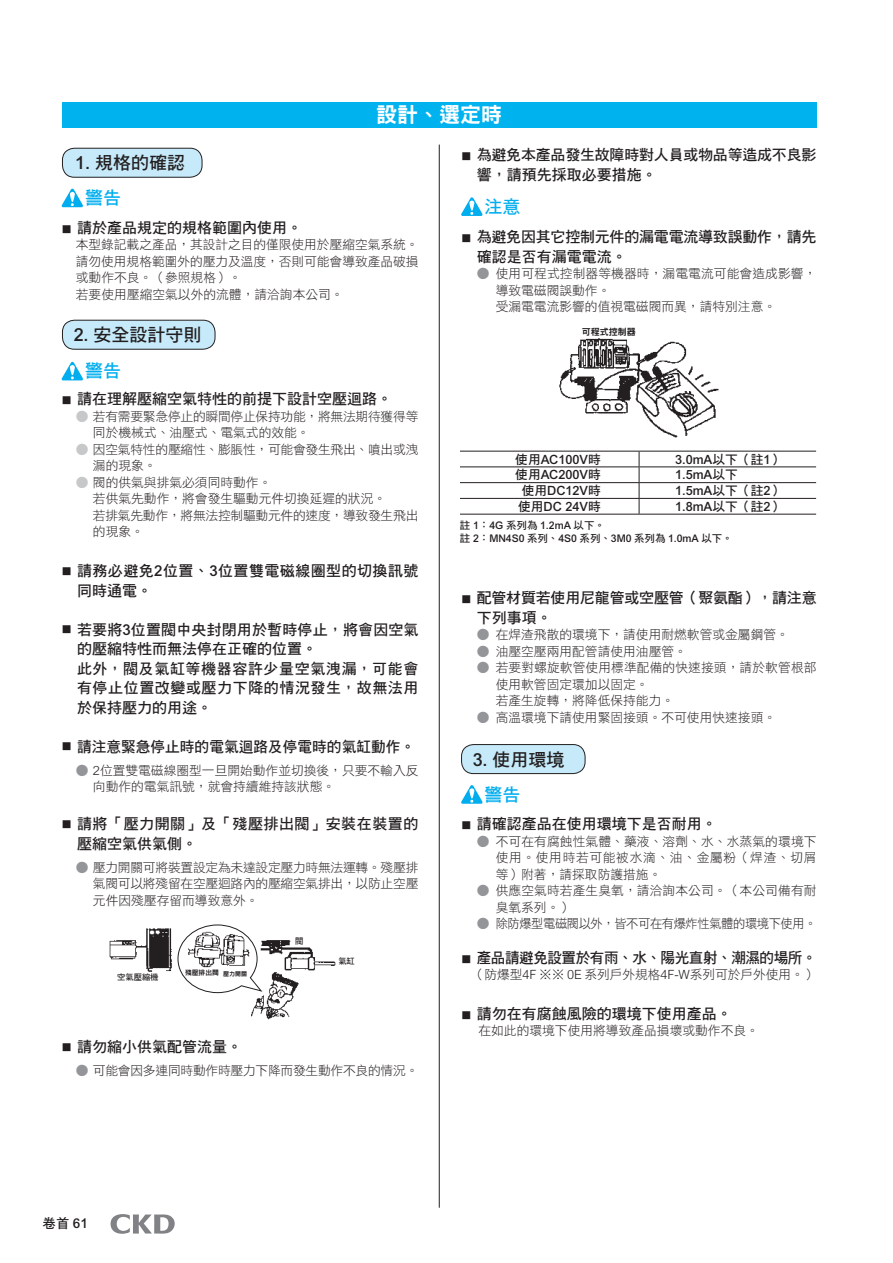
<style>
.page{position:relative;width:893px;height:1263px;background:#fff}
.page>*{position:absolute;margin:0;border:0;box-sizing:border-box;transform-origin:0 0}
.t1{font:21px "DF Hei Std W9";color:#fff}
.t2{font:18px/35.1px "DF Hei Std W7";color:#231f20}
.t3{font:18px "DF Hei Std W7";color:#00aeef}
.t4{font:15px/19.5px "DF Hei Std W7";color:#231f20}
.t5{font:15px/19.5px "DF Hei Std W7";letter-spacing:.035em;color:#231f20}
.t6{font:15px/19.5px "DF Hei Std W7";letter-spacing:.03em;color:#231f20}
.t7{font:15px "DF Hei Std W7";letter-spacing:-.03em;color:#231f20}
.t8{font:13.5px "DF Hei Std W7";color:#231f20}
.t9{font:12.75px/16.5px "DF Hei Std W3";color:#231f20}
.t10{font:12.75px/16.5px "DF Hei Std W3";letter-spacing:-.02em;color:#231f20}
.t11{font:500 12.75px "Arial MT Std";color:#231f20}
.t12{font:12.75px "DF Hei Std W3";letter-spacing:-.03em;color:#231f20;scale:.96 1}
.t13{font:500 10.5px "Arial MT Std";letter-spacing:-.005em;color:#231f20}
.t14{font:10.5px "DF Hei Std W7";color:#231f20}
.t15{font:9px "DF Hei Std W9";color:#231f20}
.t16{font:8.25px "DF Hei Std W7";color:#231f20}
.t17{font:6.75px "DF Hei Std W9";color:#231f20}
.t18{font:6px "DF Hei Std W9";color:#231f20}
.s1{font-family:"Arial MT Std";font-weight:500}
.s2{font-size:10.5px}
.s3{font-family:"DF Hei Std W3";font-size:10.5px}
.s4{color:#c7c8ca}
.s5{color:#939598}
.s6{font-family:"Arial MT Std";font-weight:300}
.s7{font-family:"DF Hei Std W7";font-weight:400}
.s8{color:#00aeef}
</style>
<div class="page">
<svg style="left:179px;top:924px;width:77px;height:69px"></svg>
<div style="left:62px;top:148px;width:140px;height:29px;background:#c6eafa;border-radius:12px"></div>
<div style="left:62px;top:148px;width:140px;height:30px;border:1px solid #231f20;border-radius:12px"></div>
<div style="left:62px;top:320px;width:153px;height:29px;background:#c6eafa;border-radius:12px"></div>
<div style="left:62px;top:320px;width:153px;height:30px;border:1px solid #231f20;border-radius:12px"></div>
<svg style="left:62px;top:189px;width:21px;height:18px"></svg>
<svg style="left:461px;top:197px;width:22px;height:19px"></svg>
<svg style="left:62px;top:362px;width:21px;height:18px"></svg>
<hr style="left:460px;top:451px;width:179px;height:1px;background:#231f20">
<hr style="left:639px;top:451px;width:177px;height:1px;background:#231f20">
<hr style="left:460px;top:466px;width:179px;height:1px;background:#231f20">
<hr style="left:639px;top:466px;width:177px;height:1px;background:#231f20">
<hr style="left:460px;top:482px;width:179px;height:1px;background:#231f20">
<hr style="left:639px;top:482px;width:177px;height:1px;background:#231f20">
<hr style="left:460px;top:498px;width:179px;height:1px;background:#231f20">
<hr style="left:639px;top:498px;width:177px;height:1px;background:#231f20">
<svg style="left:639px;top:451px;width:1px;height:63px"></svg>
<hr style="left:460px;top:514px;width:179px;height:1px;background:#231f20">
<hr style="left:639px;top:514px;width:177px;height:1px;background:#231f20">
<div style="left:462px;top:744px;width:123px;height:29px;background:#c6eafa;border-radius:12px"></div>
<div style="left:461px;top:744px;width:124px;height:30px;border:1px solid #231f20;border-radius:12px"></div>
<svg style="left:461px;top:785px;width:22px;height:19px"></svg>
<div style="left:62px;top:102px;width:754px;height:26px;background:#00b3ef"></div>
<hr style="left:439px;top:145px;width:1px;height:1063px;background:#231f20">
<img style="left:251px;top:970px;width:48px;height:49px">
<img style="left:109px;top:928px;width:63px;height:44px">
<img style="left:260px;top:940px;width:76px;height:39px">
<img style="left:177px;top:929px;width:81px;height:39px">
<img style="left:559px;top:338px;width:160px;height:100px">
<svg style="left:111px;top:1214px;width:64px;height:20px"></svg>
<h2 class="t2" style="left:75px;top:145px;width:111px"><span class="s1">1.</span> 規格的確認</h2>
<h2 class="t3" style="left:85px;top:188px;width:37px">警告</h2>
<h1 class="t1" style="left:376px;top:103px;width:127px">設計、選定時</h1>
<p class="t4" style="left:477px;top:145px;width:341px;text-indent:-16px"><span class="s2">■</span> 為避免本產品發生故障時對人員或物品等造成不良影響，請預先採取必要措施。</p>
<h2 class="t3" style="left:485px;top:197px;width:37px">注意</h2>
<p class="t4" style="left:62px;top:217px;width:242px"><span class="s3">■</span> 請於產品規定的規格範圍內使用。</p>
<p class="t9" style="left:76px;top:236px;width:344px">本型錄記載之產品，其設計之目的僅限使用於壓縮空氣系統。請勿使用規格範圍外的壓力及溫度，否則可能會導致產品破損或動作不良。（參照規格）。<br>若要使用壓縮空氣以外的流體，請洽詢本公司。</p>
<h2 class="t2" style="left:74px;top:317px;width:129px"><span class="s1">2.</span> 安全設計守則</h2>
<h2 class="t3" style="left:85px;top:361px;width:37px">警告</h2>
<p class="t4" style="left:61px;top:389px;width:332px"><span class="s3">■</span> 請在理解壓縮空氣特性的前提下設計空壓迴路。</p>
<p class="t10" style="left:93px;top:408px;width:327px;text-indent:-17px"><span class="s4">●</span> 若有需要緊急停止的瞬間停止保持功能，將無法期待獲得等同於機械式、油壓式、電氣式的效能。</p>
<p class="t10" style="left:93px;top:441px;width:327px;text-indent:-17px"><span class="s4">●</span> 因空氣特性的壓縮性、膨脹性，可能會發生飛出、噴出或洩漏的現象。</p>
<p class="t9" style="left:93px;top:474px;width:327px;text-indent:-17px"><span class="s4">●</span> 閥的供氣與排氣必須同時動作。<br>若供氣先動作，將會發生驅動元件切換延遲的狀況。<br>若排氣先動作，將無法控制驅動元件的速度，導致發生飛出的現象。</p>
<p class="t6" style="left:77px;top:561px;width:343px;text-indent:-16px"><span class="s2">■</span> 請務必避免<span class="s1">2</span>位置、<span class="s1">3</span>位置雙電磁線圈型的切換訊號同時通電。</p>
<p class="t4" style="left:77px;top:619px;width:343px;text-indent:-16px"><span class="s2">■</span> 若要將<span class="s1">3</span>位置閥中央封閉用於暫時停止，將會因空氣的壓縮特性而無法停在正確的位置。<br>此外，閥及氣缸等機器容許少量空氣洩漏，可能會有停止位置改變或壓力下降的情況發生，故無法用於保持壓力的用途。</p>
<p class="t4" style="left:61px;top:736px;width:355px"><span class="s2">■</span> 請注意緊急停止時的電氣迴路及停電時的氣缸動作。</p>
<p class="t9" style="left:93px;top:762px;width:327px;text-indent:-17px"><span class="s5">●</span> <span class="s6">2</span>位置雙電磁線圈型一旦開始動作並切換後，只要不輸入反向動作的電氣訊號，就會持續維持該狀態。</p>
<p class="t5" style="left:77px;top:814px;width:343px;text-indent:-16px"><span class="s2">■</span> 請將「壓力開關」及「殘壓排出閥」安裝在裝置的壓縮空氣供氣側。</p>
<p class="t9" style="left:93px;top:859px;width:327px;text-align:justify;text-indent:-17px"><span class="s5">●</span> 壓力開關可將裝置設定為未達設定壓力時無法運轉。殘壓排氣閥可以將殘留在空壓迴路內的壓縮空氣排出，以防止空壓元件因殘壓存留而導致意外。</p>
<p class="t16" style="left:117px;top:972px;width:43px">空氣壓縮機</p>
<p class="t17" style="left:185px;top:969px;width:35px">殘壓排出閥</p>
<p class="t18" style="left:223px;top:970px;width:25px">壓力開關</p>
<p class="t16" style="left:295px;top:936px;width:10px">閥</p>
<p class="t16" style="left:338px;top:956px;width:18px">氣缸</p>
<p class="t4" style="left:61px;top:1037px;width:182px"><span class="s2">■</span> 請勿縮小供氣配管流量。</p>
<p class="t10" style="left:76px;top:1062px;width:344px"><span class="s5">●</span> 可能會因多連同時動作時壓力下降而發生動作不良的情況。</p>
<p class="t4" style="left:477px;top:227px;width:341px;text-indent:-16px"><span class="s2">■</span> 為避免因其它控制元件的漏電電流導致誤動作，請先確認是否有漏電電流。</p>
<p class="t9" style="left:496px;top:265px;width:322px;text-indent:-19px"><span class="s5">●</span> 使用可程式控制器等機器時，漏電電流可能會造成影響，導致電磁閥誤動作。<br>受漏電電流影響的值視電磁閥而異，請特別注意。</p>
<p class="t15" style="left:582px;top:327px;width:55px">可程式控制器</p>
<p class="t11" style="left:515px;top:452px;width:87px"><span class="s7">使用</span>AC100V<span class="s7">時</span></p>
<p class="t11" style="left:675px;top:452px;width:110px">3.0mA<span class="s7">以下（註</span>1<span class="s7">）</span></p>
<p class="t11" style="left:515px;top:467px;width:87px"><span class="s7">使用</span>AC200V<span class="s7">時</span></p>
<p class="t11" style="left:675px;top:467px;width:64px">1.5mA<span class="s7">以下</span></p>
<p class="t11" style="left:522px;top:483px;width:81px"><span class="s7">使用</span>DC12V<span class="s7">時</span></p>
<p class="t11" style="left:675px;top:483px;width:110px">1.5mA<span class="s7">以下（註</span>2<span class="s7">）</span></p>
<p class="t11" style="left:518px;top:499px;width:84px"><span class="s7">使用</span>DC 24V<span class="s7">時</span></p>
<p class="t11" style="left:675px;top:499px;width:110px">1.8mA<span class="s7">以下（註</span>2<span class="s7">）</span></p>
<p class="t14" style="left:460px;top:519px;width:147px">註 <span class="s1">1</span>：<span class="s1">4G</span> 系列為 <span class="s1">1.2mA</span> 以下。</p>
<p class="t13" style="left:460px;top:532px;width:274px"><span class="s7">註</span> 2<span class="s7">：</span> MN4S0 <span class="s7">系列、</span>4S0 <span class="s7">系列、</span>3M0 <span class="s7">系列為</span> 1.0mA <span class="s7">以下。</span></p>
<p class="t4" style="left:477px;top:588px;width:341px;text-indent:-16px"><span class="s3">■</span> 配管材質若使用尼龍管或空壓管（聚氨酯），請注意下列事項。</p>
<p class="t9" style="left:477px;top:626px;width:313px"><span class="s5">●</span> 在焊渣飛散的環境下，請使用耐燃軟管或金屬鋼管。</p>
<p class="t9" style="left:477px;top:642px;width:212px"><span class="s5">●</span> 油壓空壓兩用配管請使用油壓管。</p>
<p class="t9" style="left:496px;top:659px;width:322px;text-indent:-19px"><span class="s5">●</span> 若要對螺旋軟管使用標準配備的快速接頭，請於軟管根部使用軟管固定環加以固定。<br>若產生旋轉，將降低保持能力。</p>
<p class="t9" style="left:477px;top:708px;width:301px"><span class="s5">●</span> 高溫環境下請使用緊固接頭。不可使用快速接頭。</p>
<h2 class="t2" style="left:485px;top:741px;width:82px;text-indent:-12px"><span class="s1">3.</span> 使用環境<span class="s8">警告</span></h2>
<p class="t4" style="left:461px;top:814px;width:257px"><span class="s3">■</span> 請確認產品在使用環境下是否耐用。</p>
<p class="t9" style="left:496px;top:833px;width:322px;text-align:justify;text-indent:-19px"><span class="s5">●</span> 不可在有腐蝕性氣體、藥液、溶劑、水、水蒸氣的環境下使用。使用時若可能被水滴、油、金屬粉（焊渣、切屑等）附著，請採取防護措施。</p>
<p class="t9" style="left:496px;top:882px;width:322px;text-indent:-19px"><span class="s5">●</span> 供應空氣時若產生臭氧，請洽詢本公司。（本公司備有耐臭氧系列。）</p>
<p class="t12" style="left:477px;top:917px;width:355px"><span class="s5">●</span> 除防爆型電磁閥以外，皆不可在有爆炸性氣體的環境下使用。</p>
<p class="t7" style="left:461px;top:949px;width:357px"><span class="s3">■</span> 產品請避免設置於有雨、水、陽光直射、潮濕的場所。</p>
<p class="t9" style="left:472px;top:966px;width:346px">（防爆型<span class="s6">4F</span> ※※ <span class="s6">0E</span> 系列戶外規格<span class="s6">4F-W</span>系列可於戶外使用。）</p>
<p class="t4" style="left:461px;top:1003px;width:272px"><span class="s3">■</span> 請勿在有腐蝕風險的環境下使用產品。</p>
<p class="t9" style="left:478px;top:1022px;width:282px">在如此的環境下使用將導致產品損壞或動作不良。</p>
<p class="t8" style="left:43px;top:1216px;width:47px">卷首 <span class="s1">61</span></p>
</div>
